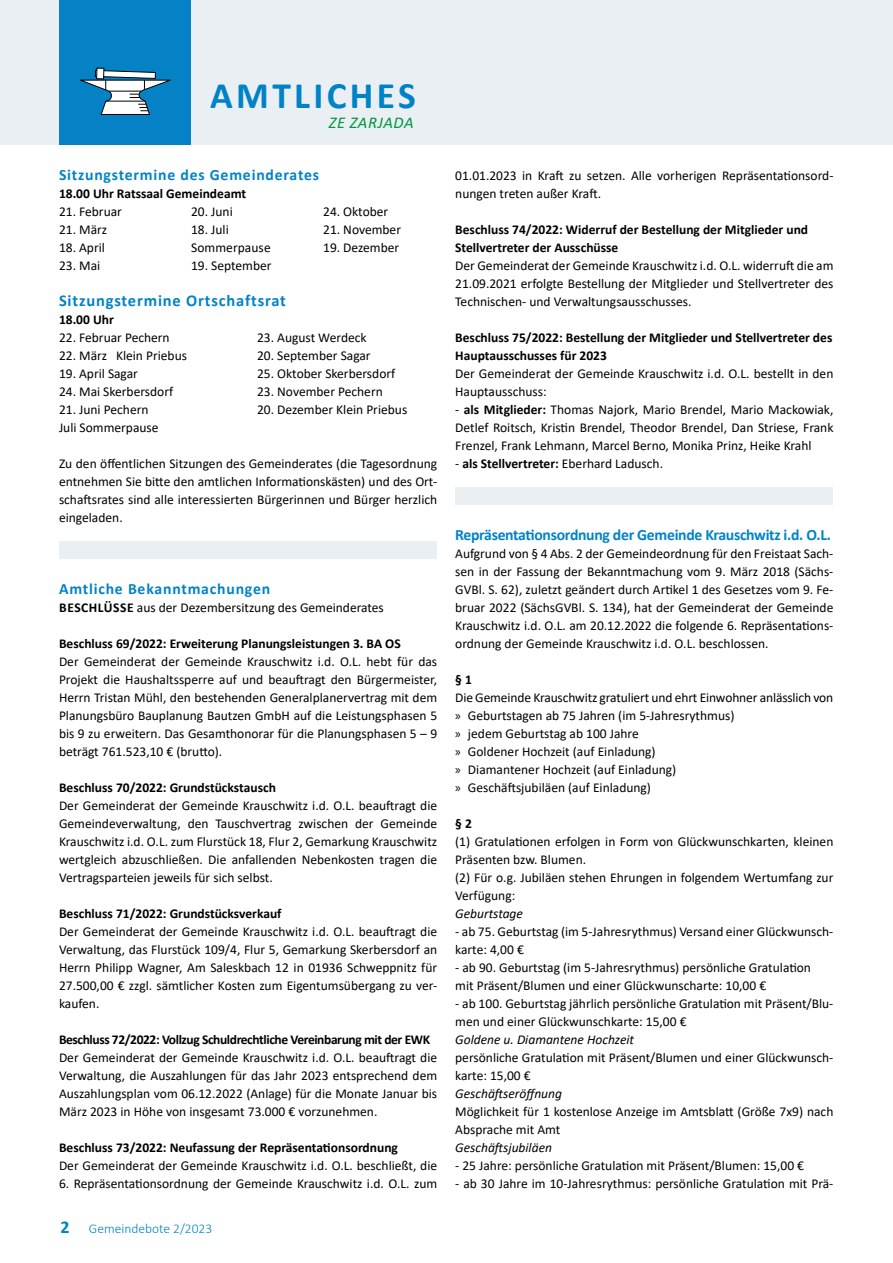
<style>
.page{position:relative;width:893px;height:1263px;background:#fff}
.page>*{position:absolute;margin:0;border:0;box-sizing:border-box;transform-origin:0 0}
.t1{font:700 37.5px "Calibri";letter-spacing:.09em;color:#0083c6}
.t2{font:700 18px "Calibri";color:#0083c6}
.t3{font:700 16.5px "Calibri";letter-spacing:.05em;color:#0083c6}
.t4{font:italic 16.5px "Calibri";letter-spacing:.04em;color:#00973e}
.t5{font:700 15.75px "Calibri";letter-spacing:.04em;color:#0083c6}
.t6{font:700 15.75px "Calibri";letter-spacing:-.02em;color:#0083c6}
.t7{font:13.5px/18px "Calibri";color:#000}
.t8{font:700 13.5px/18px "Calibri";color:#000}
.t9{font:italic 13.5px "Calibri";color:#000}
.t10{font:700 13.5px "Calibri";letter-spacing:-.03em;color:#000}
.t11{font:300 13.5px "Calibri";color:#0083c6}
.s1{font-weight:700}
.s2{font-weight:400}
.s3{font-family:"Myriad Pro"}
</style>
<div class="page">
<div style="left:0;top:0;width:893px;height:145px;background:#eaeff3"></div>
<div style="left:60px;top:0;width:131px;height:145px;background:#0582c5"></div>
<svg style="left:80px;top:69px;width:91px;height:46px"></svg>
<div style="left:97px;top:68px;width:7px;height:11px;background:#fff"></div>
<div style="left:96px;top:68px;width:8px;height:11px;border:1px solid #000"></div>
<div style="left:59px;top:541px;width:377px;height:17px;background:#eaeff3"></div>
<div style="left:455px;top:487px;width:377px;height:17px;background:#eaeff3"></div>
<h1 class="t1" style="left:210px;top:69px;width:207px">AMTLICHES</h1>
<p class="t4" style="left:329px;top:111px;width:86px">ZE ZARJADA</p>
<p class="t5" style="left:59px;top:164px;width:262px">Sitzungstermine des Gemeinderates</p>
<p class="t8" style="left:59px;top:184px;width:189px">18.00 Uhr Ratssaal Gemeindeamt</p>
<p class="t7" style="left:59px;top:202px;width:64px">21. Februar</p>
<p class="t7" style="left:59px;top:220px;width:50px">21. März</p>
<p class="t7" style="left:59px;top:238px;width:47px">18. April</p>
<p class="t7" style="left:59px;top:256px;width:43px">23. Mai</p>
<p class="t7" style="left:323px;top:202px;width:67px">24. Oktober</p>
<p class="t7" style="left:323px;top:220px;width:79px">21. November</p>
<p class="t7" style="left:323px;top:238px;width:78px">19. Dezember</p>
<p class="t7" style="left:191px;top:202px;width:43px">20. Juni</p>
<p class="t7" style="left:191px;top:220px;width:81px">18. Juli<br>Sommerpause</p>
<p class="t7" style="left:191px;top:256px;width:82px">19. September</p>
<p class="t3" style="left:59px;top:289px;width:229px">Sitzungstermine Ortschaftsrat</p>
<p class="t8" style="left:59px;top:310px;width:56px">18.00 Uhr</p>
<p class="t7" style="left:59px;top:328px;width:112px">22. Februar Pechern</p>
<p class="t7" style="left:59px;top:346px;width:130px">22. März Klein Priebus</p>
<p class="t7" style="left:59px;top:364px;width:80px">19. April Sagar</p>
<p class="t7" style="left:59px;top:382px;width:116px">24. Mai Skerbersdorf</p>
<p class="t7" style="left:59px;top:400px;width:101px">21. Juni Pechern<br>Juli Sommerpause</p>
<p class="t7" style="left:257px;top:328px;width:111px">23. August Werdeck</p>
<p class="t7" style="left:257px;top:346px;width:115px">20. September Sagar</p>
<p class="t7" style="left:257px;top:364px;width:140px">25. Oktober Skerbersdorf</p>
<p class="t7" style="left:257px;top:382px;width:127px">23. November Pechern</p>
<p class="t7" style="left:257px;top:400px;width:152px">20. Dezember Klein Priebus</p>
<p class="t7" style="left:59px;top:454px;width:380px;text-align:justify">Zu den öffentlichen Sitzungen des Gemeinderates (die Tagesordnung entnehmen Sie bitte den amtlichen Informationskästen) und des Ort&shy;schaftsrates sind alle interessierten Bürgerinnen und Bürger herzlich eingeladen.</p>
<p class="t5" style="left:59px;top:578px;width:213px">Amtliche Bekanntmachungen</p>
<p class="t7" style="left:59px;top:598px;width:326px"><span class="s1">BESCHLÜSSE</span> aus der Dezembersitzung des Gemeinderates</p>
<p class="t8" style="left:59px;top:634px;width:343px">Beschluss 69/2022: Erweiterung Planungsleistungen 3. BA OS</p>
<p class="t7" style="left:59px;top:652px;width:380px;text-align:justify">Der Gemeinderat der Gemeinde Krauschwitz i.d. O.L. hebt für das Projekt die Haushaltssperre auf und beauftragt den Bürgermeister, Herrn Tristan Mühl, den bestehenden Generalplanervertrag mit dem Planungsbüro Bauplanung Bautzen GmbH auf die Leistungsphasen 5 bis 9 zu erweitern. Das Gesamthonorar für die Planungsphasen 5 – 9 beträgt 761.523,10 € (brutto).</p>
<p class="t8" style="left:59px;top:778px;width:218px">Beschluss 70/2022: Grundstückstausch</p>
<p class="t7" style="left:59px;top:796px;width:380px;text-align:justify">Der Gemeinderat der Gemeinde Krauschwitz i.d. O.L. beauftragt die Gemeindeverwaltung, den Tauschvertrag zwischen der Gemeinde Krauschwitz i.d. O.L. zum Flurstück 18, Flur 2, Gemarkung Krauschwitz wertgleich abzuschließen. Die anfallenden Nebenkosten tragen die Vertragsparteien jeweils für sich selbst.</p>
<p class="t8" style="left:59px;top:904px;width:224px">Beschluss 71/2022: Grundstücksverkauf</p>
<p class="t7" style="left:59px;top:922px;width:380px;text-align:justify">Der Gemeinderat der Gemeinde Krauschwitz i.d. O.L. beauftragt die Verwaltung, das Flurstück 109/4, Flur 5, Gemarkung Skerbersdorf an Herrn Philipp Wagner, Am Saleskbach 12 in 01936 Schweppnitz für 27.500,00 € zzgl. sämtlicher Kosten zum Eigentumsübergang zu ver&shy;kaufen.</p>
<p class="t10" style="left:59px;top:1030px;width:373px">Beschluss 72/2022: Vollzug Schuldrechtliche Vereinbarung mit der EWK</p>
<p class="t7" style="left:59px;top:1048px;width:380px;text-align:justify">Der Gemeinderat der Gemeinde Krauschwitz i.d. O.L. beauftragt die Verwaltung, die Auszahlungen für das Jahr 2023 entsprechend dem Auszahlungsplan vom 06.12.2022 (Anlage) für die Monate Januar bis März 2023 in Höhe von insgesamt 73.000 € vorzunehmen.</p>
<p class="t8" style="left:59px;top:1138px;width:340px">Beschluss 73/2022: Neufassung der Repräsentationsordnung</p>
<p class="t7" style="left:59px;top:1156px;width:380px">Der Gemeinderat der Gemeinde Krauschwitz i.d. O.L. beschließt, die</p>
<p class="t7" style="left:59px;top:1174px;width:380px">6. Repräsentationsordnung der Gemeinde Krauschwitz i.d. O.L. zum</p>
<h2 class="t2" style="left:61px;top:1214px;width:11px">2</h2>
<p class="t11" style="left:89px;top:1220px;width:125px">Gemeindebote 2/2023</p>
<p class="t7" style="left:455px;top:166px;width:380px">01.01.2023 in Kraft zu setzen. Alle vorherigen Repräsentationsord&shy;nungen treten außer Kraft.</p>
<p class="t8" style="left:455px;top:220px;width:354px">Beschluss 74/2022: Widerruf der Bestellung der Mitglieder und<br>Stellvertreter der Ausschüsse</p>
<p class="t7" style="left:455px;top:256px;width:380px;text-align:justify">Der Gemeinderat der Gemeinde Krauschwitz i.d. O.L. widerruft die am 21.09.2021 erfolgte Bestellung der Mitglieder und Stellvertreter des Technischen- und Verwaltungsausschusses.</p>
<p class="t8" style="left:455px;top:328px;width:379px">Beschluss 75/2022: Bestellung der Mitglieder und Stellvertreter des<br>Hauptausschusses für 2023</p>
<p class="t7" style="left:455px;top:364px;width:380px">Der Gemeinderat der Gemeinde Krauschwitz i.d. O.L. bestellt in den<br>Hauptausschuss:</p>
<p class="t7" style="left:455px;top:400px;width:380px;text-align:justify">- <span class="s1">als Mitglieder:</span> Thomas Najork, Mario Brendel, Mario Mackowiak, Detlef Roitsch, Kristin Brendel, Theodor Brendel, Dan Striese, Frank Frenzel, Frank Lehmann, Marcel Berno, Monika Prinz, Heike Krahl</p>
<p class="t8" style="left:455px;top:454px;width:209px"><span class="s2">-</span> als Stellvertreter: <span class="s2">Eberhard Ladusch.</span></p>
<p class="t6" style="left:455px;top:524px;width:377px">Repräsentationsordnung der Gemeinde Krauschwitz i.d. O.L.</p>
<p class="t7" style="left:455px;top:544px;width:380px;text-align:justify">Aufgrund von § 4 Abs. 2 der Gemeindeordnung für den Freistaat Sach&shy;sen in der Fassung der Bekanntmachung vom 9. März 2018 (Sächs-GVBl. S. 62), zuletzt geändert durch Artikel 1 des Gesetzes vom 9. Fe&shy;bruar 2022 (SächsGVBl. S. 134), hat der Gemeinderat der Gemeinde Krauschwitz i.d. O.L. am 20.12.2022 die folgende 6. Repräsentations&shy;ordnung der Gemeinde Krauschwitz i.d. O.L. beschlossen.</p>
<p class="t8" style="left:455px;top:670px;width:18px">§ 1</p>
<p class="t7" style="left:455px;top:688px;width:380px">Die Gemeinde Krauschwitz gratuliert und ehrt Einwohner anlässlich von <span class="s3">»</span> Geburtstagen ab 75 Jahren (im 5-Jahresrythmus)<br><span class="s3">»</span> jedem Geburtstag ab 100 Jahre<br><span class="s3">»</span> Goldener Hochzeit (auf Einladung)<br><span class="s3">»</span> Diamantener Hochzeit (auf Einladung)<br><span class="s3">»</span> Geschäftsjubiläen (auf Einladung)</p>
<p class="t8" style="left:455px;top:814px;width:18px">§ 2</p>
<p class="t7" style="left:455px;top:832px;width:380px">(1) Gratulationen erfolgen in Form von Glückwunschkarten, kleinen Präsenten bzw. Blumen.<br>(2) Für o.g. Jubiläen stehen Ehrungen in folgendem Wertumfang zur Verfügung:</p>
<p class="t9" style="left:455px;top:904px;width:69px">Geburtstage</p>
<p class="t7" style="left:455px;top:922px;width:380px">- ab 75. Geburtstag (im 5-Jahresrythmus) Versand einer Glückwunsch&shy;karte: 4,00 €</p>
<p class="t7" style="left:455px;top:958px;width:357px">- ab 90. Geburtstag (im 5-Jahresrythmus) persönliche Gratulation mit Präsent/Blumen und einer Glückwunscharte: 10,00 €</p>
<p class="t7" style="left:455px;top:994px;width:380px">- ab 100. Geburtstag jährlich persönliche Gratulation mit Präsent/Blu&shy;men und einer Glückwunschkarte: 15,00 €</p>
<p class="t9" style="left:455px;top:1030px;width:180px">Goldene u. Diamantene Hochzeit</p>
<p class="t7" style="left:455px;top:1048px;width:380px">persönliche Gratulation mit Präsent/Blumen und einer Glückwunsch&shy;karte: 15,00 €</p>
<p class="t9" style="left:455px;top:1084px;width:108px">Geschäftseröffnung</p>
<p class="t7" style="left:455px;top:1102px;width:380px">Möglichkeit für 1 kostenlose Anzeige im Amtsblatt (Größe 7x9) nach<br>Absprache mit Amt</p>
<p class="t9" style="left:455px;top:1138px;width:98px">Geschäftsjubiläen</p>
<p class="t7" style="left:455px;top:1156px;width:350px">- 25 Jahre: persönliche Gratulation mit Präsent/Blumen: 15,00 €</p>
<p class="t7" style="left:455px;top:1174px;width:380px">- ab 30 Jahre im 10-Jahresrythmus: persönliche Gratulation mit Prä-</p>
</div>
